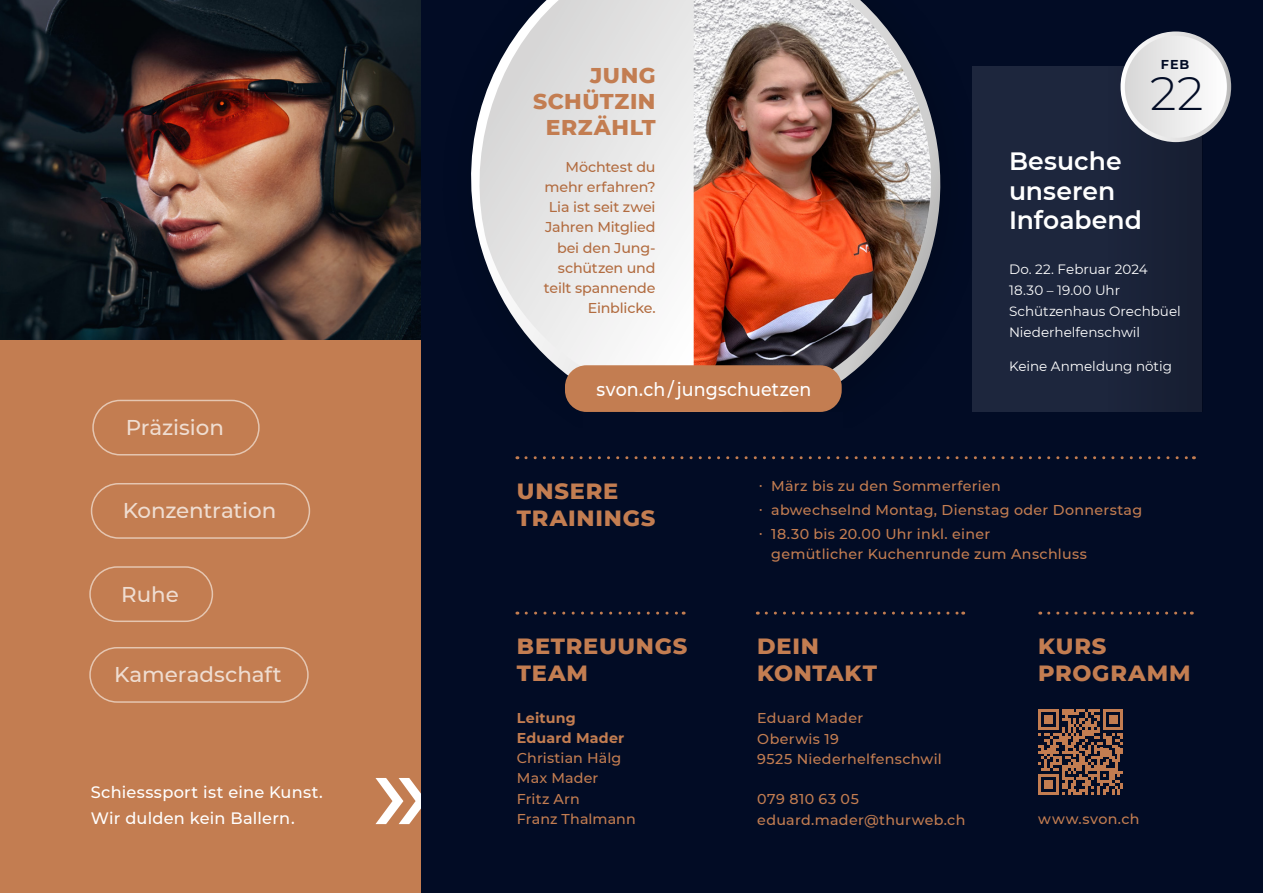
<style>
.page{position:relative;width:1263px;height:893px;background:#fff}
.page>*{position:absolute;margin:0;border:0;box-sizing:border-box;transform-origin:0 0}
.t1{font:300 46.95px "Montserrat";color:#020c25}
.t2{font:600 25.05px/29.2px "Montserrat";color:#fff}
.t3{font:800 22.5px/27px "Montserrat";letter-spacing:.035em;color:#c37d51}
.t4{font:800 21.9px/26.2px "Montserrat";letter-spacing:.025em;color:#c37d51;text-align:right}
.t5{font:500 21.45px "Montserrat";letter-spacing:-.005em;color:#efddd1}
.t6{font:500 18.9px "Montserrat";letter-spacing:.01em;color:#fff;scale:.92 1}
.t7{font:500 16.5px/25.5px "Montserrat";letter-spacing:.015em;color:#fff}
.t8{font:500 14.25px/20.2px "Montserrat";letter-spacing:.02em;color:#c37d51}
.t9{font:500 14.25px/20.2px "Montserrat";letter-spacing:-.01em;color:#b26c40;text-align:right}
.t10{font:700 14.25px/20.2px "Montserrat";letter-spacing:.015em;color:#c37d51}
.t11{font:13.5px/21px "Montserrat";color:#fff}
.t12{font:700 12.9px "Montserrat";color:#020c25}
</style>
<div class="page">
<div style="left:421px;top:0;width:842px;height:893px;background:#020c25"></div>
<img style="left:0;top:0;width:421px;height:340px">
<div style="left:0;top:340px;width:421px;height:553px;background:#c37d51"></div>
<svg style="left:375px;top:778px;width:46px;height:46px"></svg>
<div style="left:92px;top:400px;width:168px;height:55px;border:2px solid #e5c6b1;border-radius:27px"></div>
<div style="left:91px;top:483px;width:219px;height:56px;border:2px solid #e5c6b1;border-radius:27px"></div>
<div style="left:89px;top:647px;width:220px;height:56px;border:2px solid #e5c6b1;border-radius:27px"></div>
<div style="left:89px;top:566px;width:124px;height:56px;border:2px solid #e5c6b1;border-radius:27px"></div>
<svg style="left:526px;top:612px;width:158px;height:3px"></svg>
<svg style="left:526px;top:456px;width:668px;height:3px"></svg>
<svg style="left:1038px;top:709px;width:85px;height:85px"></svg>
<svg style="left:1049px;top:612px;width:143px;height:3px"></svg>
<svg style="left:766px;top:612px;width:198px;height:3px"></svg>
<div style="left:973px;top:67px;width:229px;height:345px;background:#1d263d"></div>
<svg style="left:1120px;top:31px;width:111px;height:111px;background:#d2d2d4"></svg>
<div style="left:1125px;top:36px;width:102px;height:102px;background:linear-gradient(to right,#d7d7d7,#fefefe);border-radius:51px"></div>
<svg style="left:471px;top:0;width:358px;height:412px"></svg>
<img style="left:694px;top:0;width:247px;height:378px">
<div style="left:565px;top:365px;width:277px;height:47px;background:#c37d51;border-radius:21px"></div>
<h3 class="t5" style="left:126px;top:412px;width:100px">Präzision</h3>
<h3 class="t5" style="left:123px;top:496px;width:155px">Konzentration</h3>
<h3 class="t5" style="left:121px;top:579px;width:59px">Ruhe</h3>
<h3 class="t5" style="left:114px;top:660px;width:169px">Kameradschaft</h3>
<p class="t7" style="left:91px;top:779px;width:233px">Schiesssport ist eine Kunst.<br>Wir dulden kein Ballern.</p>
<h3 class="t4" style="left:533px;top:61px;width:124px">JUNG<br>SCHÜTZIN<br>ERZÄHLT</h3>
<p class="t9" style="left:544px;top:156px;width:113px">Möchtest du mehr erfahren?<br>Lia ist seit zwei<br>Jahren Mitglied bei den Jung&shy;schützen und teilt spannende<br>Einblicke.</p>
<h3 class="t6" style="left:597px;top:376px;width:235px">svon.ch / jungschuetzen</h3>
<p class="t12" style="left:1161px;top:55px;width:30px">FEB</p>
<h1 class="t1" style="left:1150px;top:62px;width:55px">22</h1>
<h2 class="t2" style="left:1009px;top:146px;width:134px">Besuche unseren<br>Infoabend</h2>
<p class="t11" style="left:1009px;top:258px;width:173px">Do. 22. Februar 2024<br>18.30 – 19.00 Uhr<br>Schützenhaus Orechbüel<br>Niederhelfenschwil</p>
<p class="t11" style="left:1009px;top:355px;width:164px">Keine Anmeldung nötig</p>
<h3 class="t3" style="left:517px;top:476px;width:140px">UNSERE<br>TRAININGS</h3>
<h3 class="t3" style="left:517px;top:631px;width:172px">BETREUUNGS<br>TEAM</h3>
<p class="t10" style="left:517px;top:707px;width:109px">Leitung<br>Eduard Mader</p>
<p class="t8" style="left:517px;top:747px;width:120px">Christian Hälg<br>Max Mader<br>Fritz Arn<br>Franz Thalmann</p>
<p class="t8" style="left:759px;top:473px;width:385px;line-height:24px">∙ März bis zu den Sommerferien<br>∙ abwechselnd Montag, Dienstag oder Donnerstag ∙ 18.30 bis 20.00 Uhr inkl. einer</p>
<p class="t8" style="left:771px;top:544px;width:317px">gemütlicher Kuchenrunde zum Anschluss</p>
<h3 class="t3" style="left:757px;top:631px;width:121px">DEIN<br>KONTAKT</h3>
<p class="t8" style="left:757px;top:707px;width:186px">Eduard Mader<br>Oberwis 19<br>9525 Niederhelfenschwil</p>
<p class="t8" style="left:757px;top:788px;width:210px">079 810 63 05 eduard.mader@thurweb.ch</p>
<h3 class="t3" style="left:1038px;top:631px;width:154px">KURS<br>PROGRAMM</h3>
<p class="t8" style="left:1038px;top:808px;width:103px">www.svon.ch</p>
</div>
